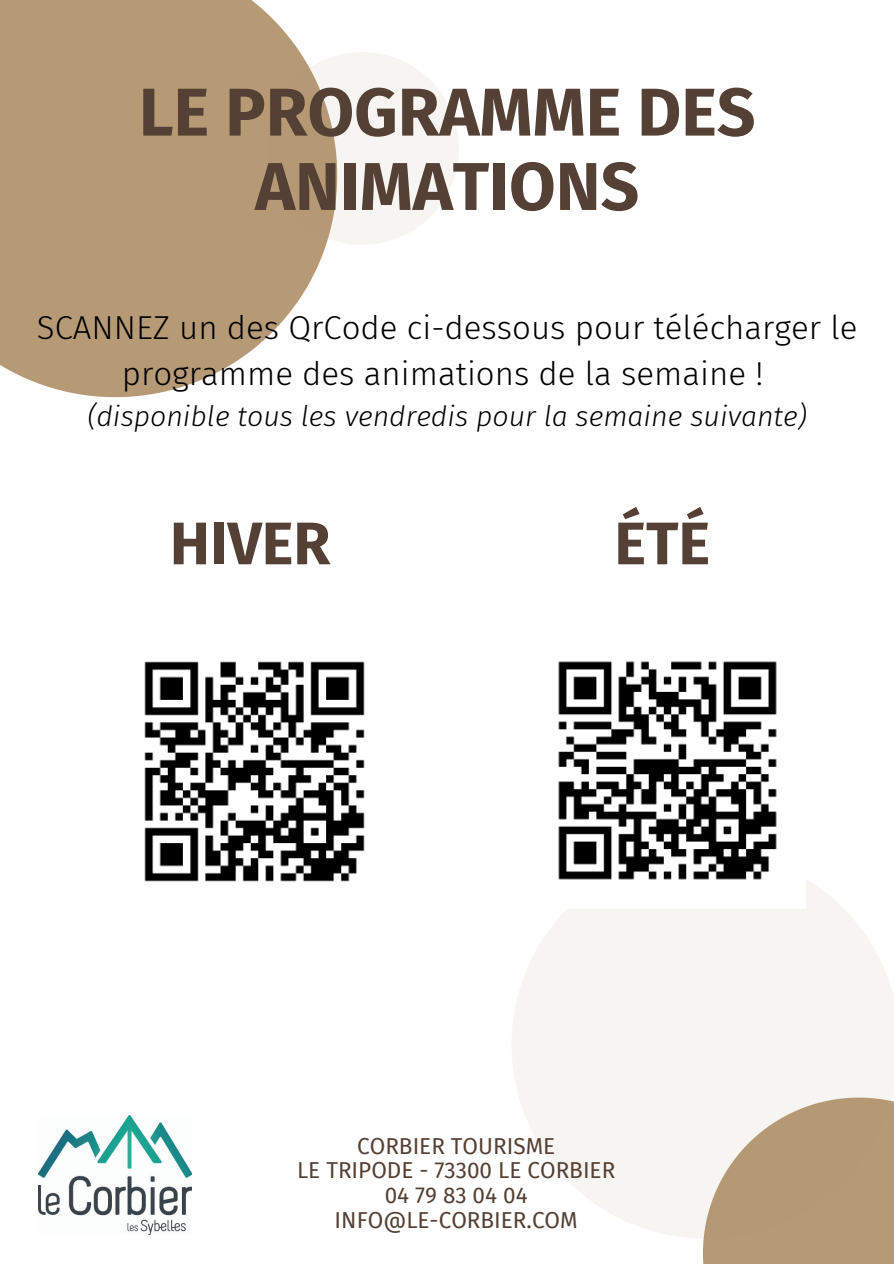
<style>
.page{position:relative;width:894px;height:1264px;background:#fff}
.page>*{position:absolute;margin:0;border:0;box-sizing:border-box;transform-origin:0 0}
.t1{font:700 67.5px/74.2px "Fira Sans";color:#544034;text-align:center}
.t2{font:700 60px "Fira Sans";color:#544034}
.t3{font:300 33px/46.2px "Fira Sans";color:#000;text-align:center}
.t4{font:italic 300 28.5px "Fira Sans";color:#000}
.t5{font:22.5px/24.8px "Fira Sans";color:#544034;text-align:center}
</style>
<div class="page">
<svg style="left:0;top:0;width:326px;height:397px;background:#bda484"></svg>
<svg style="left:266px;top:52px;width:193px;height:193px"></svg>
<div style="left:703px;top:1238px;width:190px;height:25px;background:#b69a76"></div>
<svg style="left:512px;top:879px;width:381px;height:359px;fill:#f7f5f1"></svg>
<img style="left:38px;top:1115px;width:153px;height:119px">
<img style="left:529px;top:661px;width:276px;height:247px">
<img style="left:144px;top:661px;width:221px;height:221px">
<h1 class="t1" style="left:139px;top:70px;width:618px">LE PROGRAMME DES<br>ANIMATIONS</h1>
<p class="t3" style="left:37px;top:304px;width:822px">SCANNEZ un des QrCode ci-dessous pour télécharger le programme des animations de la semaine !</p>
<p class="t4" style="left:87px;top:396px;width:721px">(disponible tous les vendredis pour la semaine suivante)</p>
<h2 class="t2" style="left:170px;top:493px;width:162px">HIVER</h2>
<h2 class="t2" style="left:614px;top:493px;width:97px">ÉTÉ</h2>
<p class="t5" style="left:297px;top:1132px;width:319px">CORBIER TOURISME<br>LE TRIPODE - 73300 LE CORBIER<br>04 79 83 04 04<br>INFO@LE-CORBIER.COM</p>
</div>
